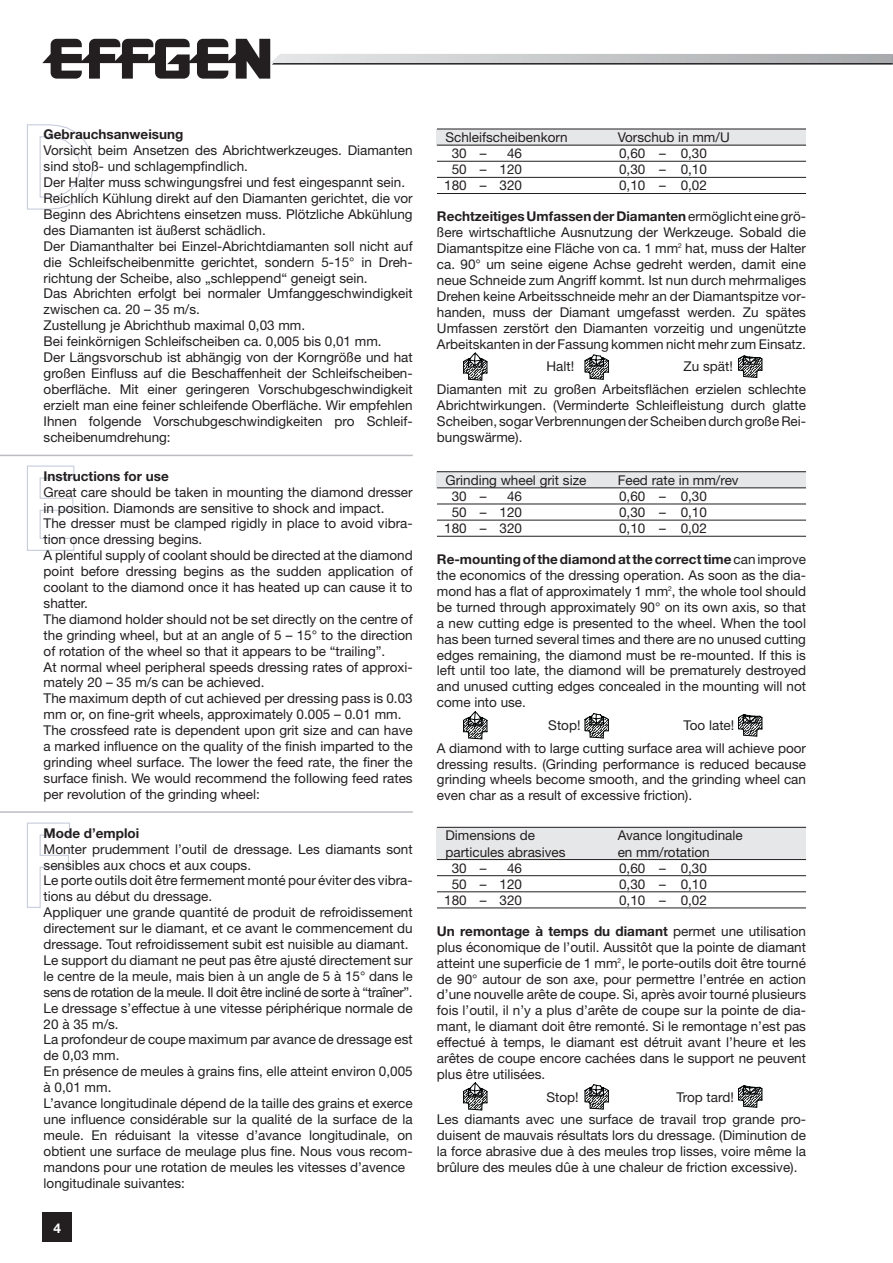
<style>
.page{position:relative;width:893px;height:1263px;background:#fff}
.page>*{position:absolute;margin:0;border:0;box-sizing:border-box;transform-origin:0 0}
.t1{font:13.5px/15.9px "Helvetica Neue";color:#231f20}
.t2{font:700 13.5px "Helvetica Neue";color:#231f20}
.t3{font:700 13.5px "Helvetica Neue";color:#fff}
.s1{font-weight:700}
</style>
<div class="page">
<div style="left:437px;top:129px;width:369px;height:16px;background:#e6e7e8"></div>
<div style="left:437px;top:472px;width:369px;height:16px;background:#e6e7e8"></div>
<div style="left:437px;top:827px;width:369px;height:33px;background:#e6e7e8"></div>
<svg style="left:42px;top:39px;width:851px;height:40px"></svg>
<div style="left:42px;top:1212px;width:30px;height:30px;background:#231f20"></div>
<svg style="left:27px;top:124px;width:66px;height:86px"></svg>
<hr style="left:437px;top:129px;width:369px;height:1px;background:#231f20">
<hr style="left:437px;top:145px;width:369px;height:1px;background:#231f20">
<hr style="left:437px;top:161px;width:369px;height:1px;background:#231f20">
<hr style="left:437px;top:177px;width:369px;height:1px;background:#231f20">
<hr style="left:437px;top:193px;width:369px;height:1px;background:#231f20">
<svg style="left:27px;top:465px;width:48px;height:86px"></svg>
<hr style="left:437px;top:471px;width:369px;height:1px;background:#231f20">
<hr style="left:437px;top:487px;width:369px;height:1px;background:#231f20">
<hr style="left:437px;top:504px;width:369px;height:1px;background:#231f20">
<hr style="left:437px;top:520px;width:369px;height:1px;background:#231f20">
<hr style="left:437px;top:536px;width:369px;height:1px;background:#231f20">
<hr style="left:0;top:455px;width:413px;height:1px;background:#bbbdc0">
<svg style="left:27px;top:822px;width:43px;height:86px"></svg>
<hr style="left:437px;top:827px;width:369px;height:1px;background:#231f20">
<hr style="left:437px;top:859px;width:369px;height:1px;background:#231f20">
<hr style="left:437px;top:875px;width:369px;height:1px;background:#231f20">
<hr style="left:437px;top:891px;width:369px;height:1px;background:#231f20">
<hr style="left:437px;top:907px;width:369px;height:1px;background:#231f20">
<hr style="left:0;top:811px;width:413px;height:2px;background:#bbbdc0">
<svg style="left:463px;top:352px;width:25px;height:29px"></svg>
<svg style="left:584px;top:354px;width:25px;height:26px"></svg>
<svg style="left:738px;top:355px;width:25px;height:23px"></svg>
<svg style="left:463px;top:711px;width:25px;height:29px"></svg>
<svg style="left:584px;top:713px;width:25px;height:26px"></svg>
<svg style="left:738px;top:714px;width:25px;height:23px"></svg>
<svg style="left:463px;top:1082px;width:25px;height:29px"></svg>
<svg style="left:584px;top:1084px;width:25px;height:26px"></svg>
<svg style="left:738px;top:1085px;width:25px;height:23px"></svg>
<p class="t2" style="left:44px;top:130px;width:141px">Gebrauchsanweisung</p>
<p class="t1" style="left:44px;top:144px;width:371px">Vorsicht beim Ansetzen des Abrichtwerkzeuges. Diamanten sind stoß- und schlagempfindlich.<br>Der Halter muss schwingungsfrei und fest eingespannt sein.<br>Reichlich Kühlung direkt auf den Diamanten gerichtet, die vor Beginn des Abrichtens einsetzen muss. Plötzliche Abkühlung des Diamanten ist äußerst schädlich.<br>Der Diamanthalter bei Einzel-Abrichtdiamanten soll nicht auf die Schleifscheibenmitte gerichtet, sondern 5-15° in Dreh&shy;richtung der Scheibe, also „schleppend“ geneigt sein.<br>Das Abrichten erfolgt bei normaler Umfanggeschwindigkeit zwischen ca. 20 – 35 m/s.<br>Zustellung je Abrichthub maximal 0,03 mm.<br>Bei feinkörnigen Schleifscheiben ca. 0,005 bis 0,01 mm.<br>Der Längsvorschub ist abhängig von der Korngröße und hat großen Einfluss auf die Beschaffenheit der Schleifscheiben&shy;oberfläche. Mit einer geringeren Vorschubgeschwindigkeit erzielt man eine feiner schleifende Oberfläche. Wir empfehlen Ihnen folgende Vorschubgeschwindigkeiten pro Schleif&shy;scheibenumdrehung:</p>
<p class="t2" style="left:44px;top:471px;width:127px">Instructions for use</p>
<p class="t1" style="left:44px;top:485px;width:371px">Great care should be taken in mounting the diamond dresser in position. Diamonds are sensitive to shock and impact.<br>The dresser must be clamped rigidly in place to avoid vibra&shy;tion once dressing begins.<br>A plentiful supply of coolant should be directed at the diamond point before dressing begins as the sudden application of coolant to the diamond once it has heated up can cause it to shatter.<br>The diamond holder should not be set directly on the centre of the grinding wheel, but at an angle of 5 – 15° to the direction of rotation of the wheel so that it appears to be “trailing”.<br>At normal wheel peripheral speeds dressing rates of approxi&shy;mately 20 – 35 m/s can be achieved.<br>The maximum depth of cut achieved per dressing pass is 0.03 mm or, on fine-grit wheels, approximately 0.005 – 0.01 mm.<br>The crossfeed rate is dependent upon grit size and can have a marked influence on the quality of the finish imparted to the grinding wheel surface. The lower the feed rate, the finer the surface finish. We would recommend the following feed rates per revolution of the grinding wheel:</p>
<p class="t2" style="left:44px;top:828px;width:97px">Mode d’emploi</p>
<p class="t1" style="left:44px;top:842px;width:371px">Monter prudemment l’outil de dressage. Les diamants sont sensibles aux chocs et aux coups.<br>Le porte outils doit être fermement monté pour éviter des vibra&shy;tions au début du dressage.<br>Appliquer une grande quantité de produit de refroidissement directement sur le diamant, et ce avant le commencement du dressage. Tout refroidissement subit est nuisible au diamant.<br>Le support du diamant ne peut pas être ajusté directement sur le centre de la meule, mais bien à un angle de 5 à 15° dans le sens de rotation de la meule. Il doit être incliné de sorte à “traîner”.<br>Le dressage s’effectue à une vitesse périphérique normale de 20 à 35 m/s.<br>La profondeur de coupe maximum par avance de dressage est de 0,03 mm.<br>En présence de meules à grains fins, elle atteint environ 0,005 à 0,01 mm.<br>L’avance longitudinale dépend de la taille des grains et exerce une influence considérable sur la qualité de la surface de la meule. En réduisant la vitesse d’avance longitudinale, on obtient une surface de meulage plus fine. Nous vous recom&shy;mandons pour une rotation de meules les vitesses d’avence longitudinale suivantes:</p>
<p class="t3" style="left:53px;top:1223px;width:9px">4</p>
<p class="t1" style="left:445px;top:131px;width:124px">Schleifscheibenkorn</p>
<p class="t1" style="left:618px;top:131px;width:114px">Vorschub in mm/U</p>
<p class="t1" style="left:452px;top:147px;width:36px">30 –</p>
<p class="t1" style="left:507px;top:147px;width:17px">46</p>
<p class="t1" style="left:619px;top:147px;width:89px">0,60 – 0,30</p>
<p class="t1" style="left:452px;top:163px;width:72px">50 – 120</p>
<p class="t1" style="left:619px;top:163px;width:89px">0,30 – 0,10</p>
<p class="t1" style="left:444px;top:179px;width:79px">180 – 320</p>
<p class="t1" style="left:619px;top:179px;width:89px">0,10 – 0,02</p>
<p class="t1" style="left:437px;top:210px;width:371px;text-align:justify"><span class="s1">Rechtzeitiges Umfassen der Diamanten</span>ermöglicht eine grö&shy;ßere wirtschaftliche Ausnutzung der Werkzeuge. Sobald die Diamantspitze eine Fläche von ca. 1 mm<sup>2</sup> hat, muss der Halter ca. 90° um seine eigene Achse gedreht werden, damit eine neue Schneide zum Angriff kommt. Ist nun durch mehrmaliges Drehen keine Arbeitsschneide mehr an der Diamantspitze vor&shy;handen, muss der Diamant umgefasst werden. Zu spätes Umfassen zerstört den Diamanten vorzeitig und ungenützte Arbeitskanten in der Fassung kommen nicht mehr zum Einsatz.</p>
<p class="t1" style="left:546px;top:360px;width:29px">Halt!</p>
<p class="t1" style="left:437px;top:356px;width:371px;line-height:22.6px;text-indent:247px">Zu spät!<br>Diamanten mit zu großen Arbeitsflächen erzielen schlechte</p>
<p class="t1" style="left:437px;top:398px;width:371px;text-align:justify">Abrichtwirkungen. (Verminderte Schleifleistung durch glatte Scheiben, sogar Verbrennungen der Scheiben durch große Rei&shy;bungswärme).</p>
<p class="t1" style="left:445px;top:473px;width:142px">Grinding wheel grit size</p>
<p class="t1" style="left:618px;top:473px;width:123px">Feed rate in mm/rev</p>
<p class="t1" style="left:452px;top:489px;width:36px">30 –</p>
<p class="t1" style="left:507px;top:489px;width:17px">46</p>
<p class="t1" style="left:619px;top:489px;width:89px">0,60 – 0,30</p>
<p class="t1" style="left:452px;top:506px;width:72px">50 – 120</p>
<p class="t1" style="left:619px;top:506px;width:89px">0,30 – 0,10</p>
<p class="t1" style="left:444px;top:522px;width:79px">180 – 320</p>
<p class="t1" style="left:619px;top:522px;width:89px">0,10 – 0,02</p>
<p class="t1" style="left:437px;top:553px;width:371px;text-align:justify"><span class="s1">Re-mounting of the diamond at the correct time</span> can improve the economics of the dressing operation. As soon as the dia&shy;mond has a flat of approximately 1 mm<sup>2</sup>, the whole tool should be turned through approximately 90° on its own axis, so that a new cutting edge is presented to the wheel. When the tool has been turned several times and there are no unused cutting edges remaining, the diamond must be re-mounted. If this is left until too late, the diamond will be prematurely destroyed and unused cutting edges concealed in the mounting will not come into use.</p>
<p class="t1" style="left:548px;top:718px;width:34px">Stop!</p>
<p class="t1" style="left:437px;top:715px;width:371px;line-height:22.6px;text-indent:247px">Too late!<br>A diamond with to large cutting surface area will achieve poor</p>
<p class="t1" style="left:437px;top:757px;width:371px;text-align:justify">dressing results. (Grinding performance is reduced because grinding wheels become smooth, and the grinding wheel can even char as a result of excessive friction).</p>
<p class="t1" style="left:445px;top:829px;width:91px">Dimensions de</p>
<p class="t1" style="left:618px;top:829px;width:127px">Avance longitudinale</p>
<p class="t1" style="left:445px;top:845px;width:121px">particules abrasives</p>
<p class="t1" style="left:618px;top:845px;width:94px">en mm/rotation</p>
<p class="t1" style="left:452px;top:861px;width:36px">30 –</p>
<p class="t1" style="left:507px;top:861px;width:17px">46</p>
<p class="t1" style="left:619px;top:861px;width:89px">0,60 – 0,30</p>
<p class="t1" style="left:452px;top:877px;width:72px">50 – 120</p>
<p class="t1" style="left:619px;top:877px;width:89px">0,30 – 0,10</p>
<p class="t1" style="left:444px;top:893px;width:79px">180 – 320</p>
<p class="t1" style="left:619px;top:893px;width:89px">0,10 – 0,02</p>
<p class="t1" style="left:437px;top:924px;width:371px;text-align:justify"><span class="s1">Un remontage à temps du diamant</span> permet une utilisation plus économique de l’outil. Aussitôt que la pointe de diamant atteint une superficie de 1 mm<sup>2</sup>, le porte-outils doit être tourné de 90° autour de son axe, pour permettre l’entrée en action d’une nouvelle arête de coupe. Si, après avoir tourné plusieurs fois l’outil, il n’y a plus d’arête de coupe sur la pointe de dia&shy;mant, le diamant doit être remonté. Si le remontage n’est pas effectué à temps, le diamant est détruit avant l’heure et les arêtes de coupe encore cachées dans le support ne peuvent plus être utilisées.</p>
<p class="t1" style="left:546px;top:1090px;width:34px">Stop!</p>
<p class="t1" style="left:437px;top:1087px;width:371px;line-height:22.6px;text-indent:239px">Trop tard!<br>Les diamants avec une surface de travail trop grande pro-</p>
<p class="t1" style="left:437px;top:1129px;width:371px;text-align:justify">duisent de mauvais résultats lors du dressage. (Diminution de la force abrasive due à des meules trop lisses, voire même la brûlure des meules dûe à une chaleur de friction excessive).</p>
</div>
